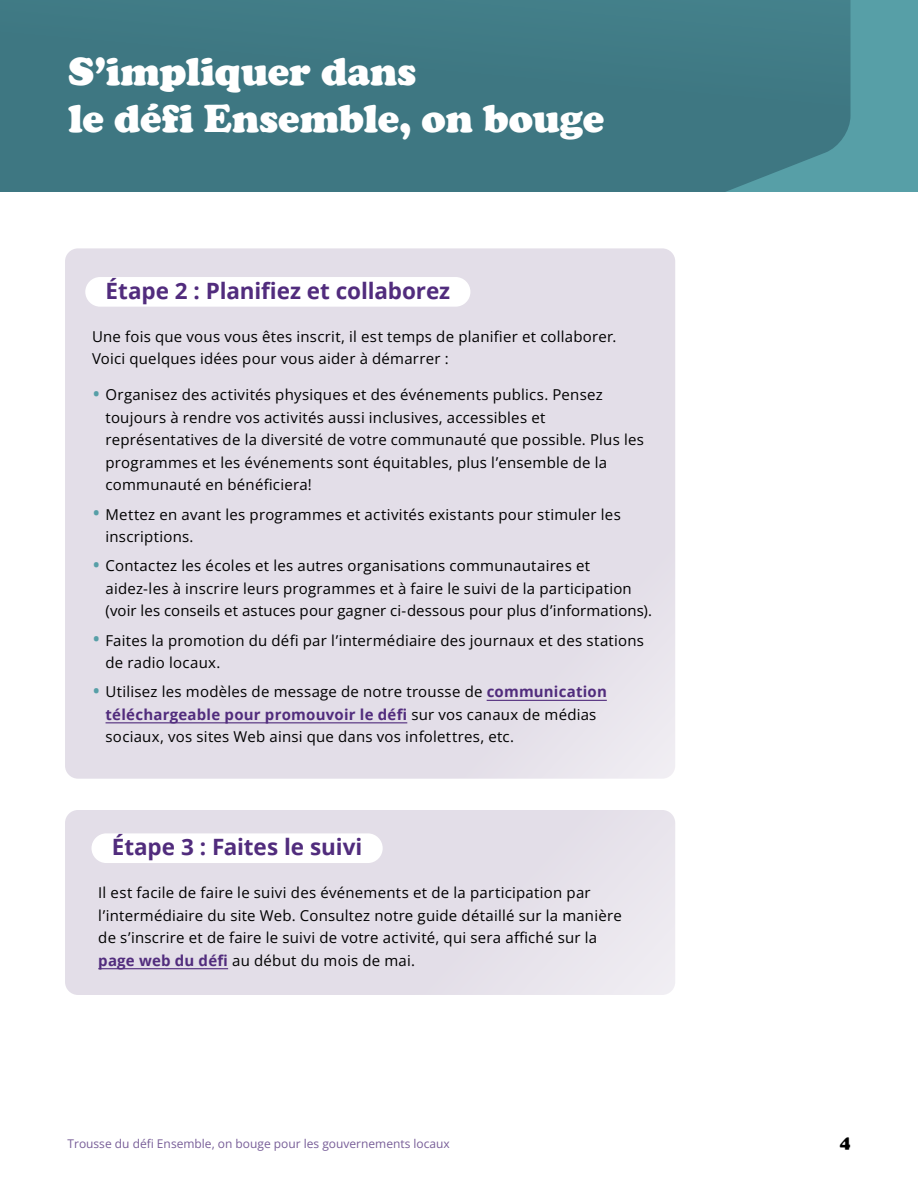
<style>
.page{position:relative;width:918px;height:1188px;background:#fff}
.page>*{position:absolute;margin:0;border:0;box-sizing:border-box;transform-origin:0 0}
.t1{font:900 40.5px/46.5px "Cooper";letter-spacing:-.005em;color:#fff}
.t2{font:700 22.5px "Open Sans";letter-spacing:-.005em;color:#512c7d}
.t3{font:900 18px "Cooper";color:#000}
.t4{font:15px/22.5px "Open Sans";letter-spacing:.015em;color:#000}
.t5{font:12px "Open Sans";color:#785e98}
.s1{font-size:22.5px;color:#579fa7}
.s2{font-weight:700;color:#512c7d}
</style>
<div class="page">
<div style="left:65px;top:810px;width:610px;height:185px;background:#e3dee8;border-radius:13px"></div>
<div style="left:65px;top:248px;width:610px;height:531px;background:#e3dee8;border-radius:13px"></div>
<div style="left:0;top:0;width:918px;height:192px;background:#579fa7"></div>
<div style="left:0;top:0;width:851px;height:192px;background:#3e7782"></div>
<div style="left:85px;top:277px;width:385px;height:30px;background:#fff;border-radius:15px"></div>
<hr style="left:487px;top:700px;width:120px;height:1px;background:#512c7d">
<hr style="left:106px;top:722px;width:301px;height:1px;background:#512c7d">
<div style="left:92px;top:833px;width:291px;height:30px;background:#fff;border-radius:15px"></div>
<hr style="left:98px;top:968px;width:130px;height:1px;background:#512c7d">
<h1 class="t1" style="left:68px;top:48px;width:538px">S’impliquer dans<br>le défi Ensemble, on bouge</h1>
<h2 class="t2" style="left:106px;top:275px;width:346px">Étape 2 : Planifiez et collaborez</h2>
<p class="t4" style="left:92px;top:325px;width:526px">Une fois que vous vous êtes inscrit, il est temps de planifier et collaborer.<br>Voici quelques idées pour vous aider à démarrer :</p>
<p class="t4" style="left:106px;top:383px;width:540px;text-indent:-14px"><span class="s1">•</span> Organisez des activités physiques et des événements publics. Pensez toujours à rendre vos activités aussi inclusives, accessibles et représentatives de la diversité de votre communauté que possible. Plus les programmes et les événements sont équitables, plus l’ensemble de la communauté en bénéficiera!</p>
<p class="t4" style="left:106px;top:503px;width:517px;text-indent:-14px"><span class="s1">•</span> Mettez en avant les programmes et activités existants pour stimuler les inscriptions.</p>
<p class="t4" style="left:106px;top:554px;width:548px;text-indent:-14px"><span class="s1">•</span> Contactez les écoles et les autres organisations communautaires et aidez-les à inscrire leurs programmes et à faire le suivi de la participation (voir les conseils et astuces pour gagner ci-dessous pour plus d’informations).</p>
<p class="t4" style="left:106px;top:629px;width:540px;text-indent:-14px"><span class="s1">•</span> Faites la promotion du défi par l’intermédiaire des journaux et des stations de radio locaux.</p>
<p class="t4" style="left:106px;top:680px;width:503px;text-indent:-14px"><span class="s1">•</span> Utilisez les modèles de message de notre trousse de <span class="s2">communication téléchargeable pour promouvoir le défi</span> sur vos canaux de médias sociaux, vos sites Web ainsi que dans vos infolettres, etc.</p>
<h2 class="t2" style="left:112px;top:831px;width:252px">Étape 3 : Faites le suivi</h2>
<p class="t4" style="left:98px;top:881px;width:525px">Il est facile de faire le suivi des événements et de la participation par l’intermédiaire du site Web. Consultez notre guide détaillé sur la manière de s’inscrire et de faire le suivi de votre activité, qui sera affiché sur la <span class="s2">page web du défi</span> au début du mois de mai.</p>
<p class="t5" style="left:68px;top:1136px;width:384px">Trousse du défi Ensemble, on bouge pour les gouvernements locaux</p>
<p class="t3" style="left:840px;top:1131px;width:12px">4</p>
</div>
